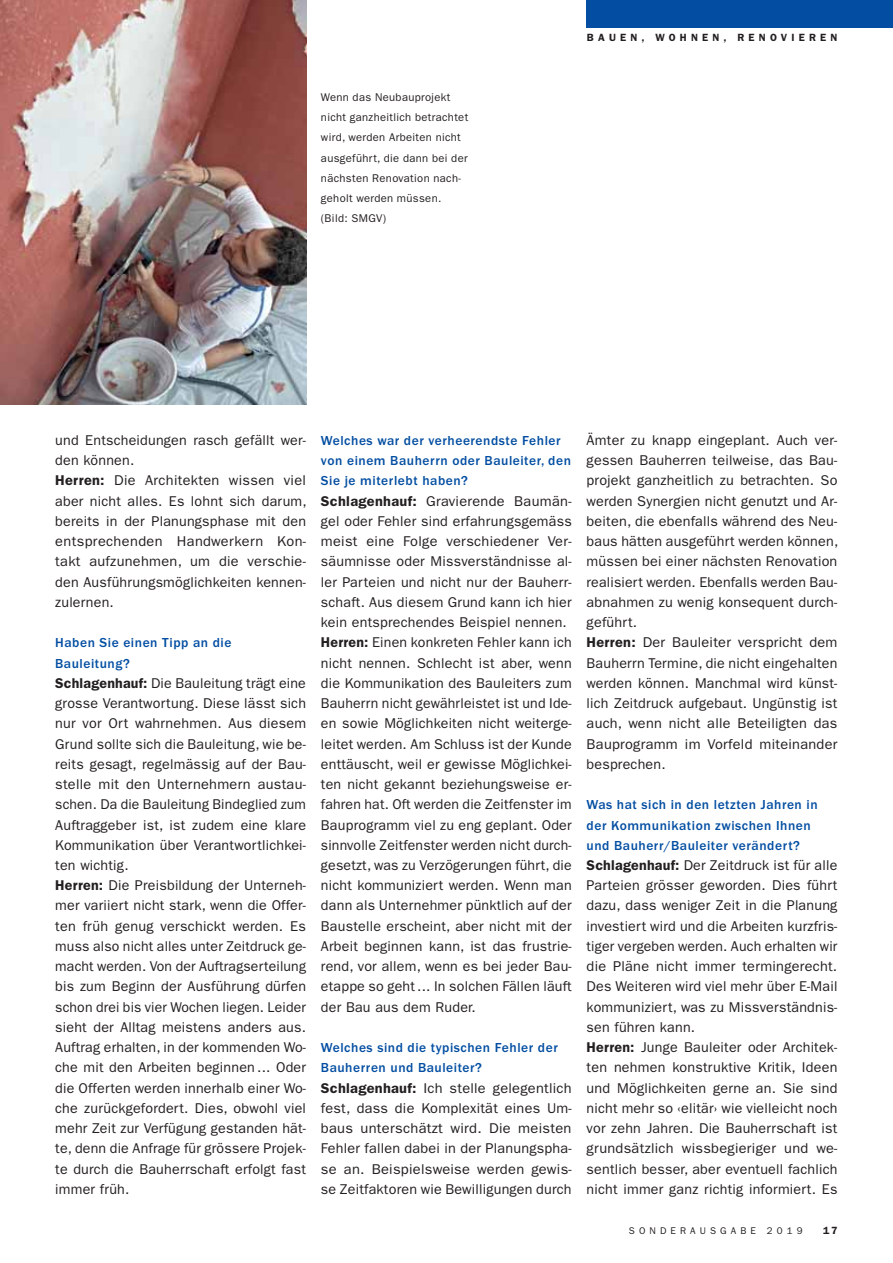
<style>
.page{position:relative;width:893px;height:1263px;background:#fff}
.page>*{position:absolute;margin:0;border:0;box-sizing:border-box;transform-origin:0 0}
.t1{font:14.25px/20.2px "ITC Franklin Gothic Std";letter-spacing:.015em;color:#231f20}
.t2{font:500 13.5px/20.2px "ITC Franklin Gothic Std";letter-spacing:.04em;color:#034ea2}
.t3{font:11.25px/20.2px "ITC Franklin Gothic Std";letter-spacing:.03em;color:#231f20}
.t4{font:600 10.5px "ITC Franklin Gothic Std";letter-spacing:.4em;color:#231f20}
.t5{font:9.75px "ITC Franklin Gothic Std";letter-spacing:.42em;color:#231f20}
.s1{font-weight:600}
</style>
<div class="page">
<div style="left:587px;top:0;width:306px;height:28px;background:#034ea2"></div>
<img style="left:0;top:0;width:306px;height:404px">
<p class="t3" style="left:321px;top:88px;width:149px">Wenn das Neubauprojekt nicht ganzheitlich betrachtet wird, werden Arbeiten nicht ausgeführt, die dann bei der nächsten Renovation nach&shy;geholt werden müssen. (Bild: SMGV)</p>
<p class="t4" style="left:587px;top:34px;width:252px">BAUEN, WOHNEN, RENOVIEREN</p>
<p class="t1" style="left:55px;top:431px;width:253px">und Entscheidungen rasch gefällt wer&shy;den können.<br><span class="s1">Herren:</span> Die Architekten wissen viel aber nicht alles. Es lohnt sich darum, bereits in der Planungsphase mit den ent sprechenden Handwerkern Kon&shy;takt auf zunehmen, um die verschie&shy;den Aus führungsmöglichkeiten kennen&shy;zulernen.</p>
<p class="t2" style="left:55px;top:633px;width:178px">Haben Sie einen Tipp an die<br>Bauleitung?</p>
<p class="t1" style="left:55px;top:674px;width:252px"><span class="s1">Schlagenhauf:</span> Die Bauleitung trägt eine grosse Verantwortung. Diese lässt sich nur vor Ort wahrnehmen. Aus diesem Grund sollte sich die Bauleitung, wie be&shy;reits gesagt, regelmässig auf der Bau&shy;stelle mit den Unternehmern austau&shy;schen. Da die Bauleitung Bindeglied zum Auftraggeber ist, ist zudem eine klare Kommunikation über Verantwortlichkei&shy;ten wichtig.<br><span class="s1">Herren:</span> Die Preisbildung der Unterneh&shy;mer variiert nicht stark, wenn die Offer&shy;ten früh genug verschickt werden. Es muss also nicht alles unter Zeitdruck ge&shy;macht werden. Von der Auftragserteilung bis zum Beginn der Ausführung dürfen schon drei bis vier Wochen liegen. Leider sieht der Alltag meistens anders aus.<br>Auftrag erhalten, in der kommenden Wo&shy;che mit den Arbeiten beginnen ... Oder die Offerten werden innerhalb einer Wo&shy;che zurückgefordert. Dies, obwohl viel mehr Zeit zur Verfügung gestanden hät&shy;te, denn die Anfrage für grössere Projek&shy;te durch die Bauherrschaft erfolgt fast immer früh.</p>
<p class="t2" style="left:321px;top:431px;width:252px">Welches war der verheerendste Fehler von einem Bauherrn oder Bauleiter, den<br>Sie je miterlebt haben?</p>
<p class="t1" style="left:321px;top:492px;width:252px"><span class="s1">Schlagenhauf:</span> Gravierende Baumän&shy;gel oder Fehler sind erfahrungsgemäss meist eine Folge verschiedener Ver&shy;säumnisse oder Missverständnisse al&shy;ler Parteien und nicht nur der Bauherr&shy;schaft. Aus diesem Grund kann ich hier kein entsprechendes Beispiel nennen.<br><span class="s1">Herren:</span> Einen konkreten Fehler kann ich nicht nennen. Schlecht ist aber, wenn die Kommunikation des Bauleiters zum Bauherrn nicht gewährleistet ist und Ide&shy;en sowie Möglichkeiten nicht weiterge&shy;leitet werden. Am Schluss ist der Kunde enttäuscht, weil er gewisse Möglichkei&shy;ten nicht gekannt beziehungsweise er&shy;fahren hat. Oft werden die Zeitfenster im Bauprogramm viel zu eng geplant. Oder sinnvolle Zeitfenster werden nicht durch&shy;gesetzt, was zu Verzögerungen führt, die nicht kommuniziert werden. Wenn man dann als Unternehmer pünktlich auf der Baustelle erscheint, aber nicht mit der Arbeit beginnen kann, ist das frustrie&shy;rend, vor allem, wenn es bei jeder Bau&shy;etappe so geht ... In solchen Fällen läuft der Bau aus dem Ruder.</p>
<p class="t2" style="left:321px;top:1038px;width:238px">Welches sind die typischen Fehler der<br>Bauherren und Bauleiter?</p>
<p class="t1" style="left:321px;top:1079px;width:252px;text-align:justify"><span class="s1">Schlagenhauf:</span> Ich stelle gelegentlich fest, dass die Komplexität eines Um&shy;baus unterschätzt wird. Die meisten Fehler fallen dabei in der Planungspha&shy;se an. Beispielsweise werden gewis&shy;se Zeitfaktoren wie Bewilligungen durch</p>
<p class="t1" style="left:587px;top:431px;width:253px">Ämter zu knapp eingeplant. Auch ver&shy;gessen Bauherren teilweise, das Bau&shy;projekt ganzheitlich zu betrachten. So werden Synergien nicht genutzt und Ar&shy;beiten, die ebenfalls während des Neu&shy;baus hätten ausgeführt werden können, müssen bei einer nächsten Renovation realisiert werden. Ebenfalls werden Bau&shy;abnahmen zu wenig konsequent durch&shy;geführt.<br><span class="s1">Herren:</span> Der Bauleiter verspricht dem Bauherrn Termine, die nicht eingehalten werden können. Manchmal wird künst&shy;lich Zeitdruck aufgebaut. Ungünstig ist auch, wenn nicht alle Beteiligten das Bauprogramm im Vorfeld miteinander besprechen.</p>
<p class="t2" style="left:587px;top:795px;width:233px">Was hat sich in den letzten Jahren in der Kommunikation zwischen Ihnen und Bauherr/Bauleiter verändert?</p>
<p class="t1" style="left:587px;top:856px;width:252px"><span class="s1">Schlagenhauf:</span> Der Zeitdruck ist für alle Parteien grösser geworden. Dies führt dazu, dass weniger Zeit in die Planung investiert wird und die Arbeiten kurzfris&shy;tiger vergeben werden. Auch erhalten wir die Pläne nicht immer termingerecht.<br>Des Weiteren wird viel mehr über E-Mail kommuniziert, was zu Missverständnis&shy;sen führen kann.<br><span class="s1">Herren:</span> Junge Bauleiter oder Architek&shy;ten nehmen konstruktive Kritik, Ideen und Möglichkeiten gerne an. Sie sind nicht mehr so ‹elitär› wie vielleicht noch vor zehn Jahren. Die Bauherrschaft ist grundsätzlich wissbegieriger und we&shy;sentlich besser, aber eventuell fachlich nicht immer ganz richtig informiert. Es</p>
<p class="t5" style="left:629px;top:1227px;width:175px">SONDERAUSGABE 2019</p>
<p class="t4" style="left:823px;top:1227px;width:16px">17</p>
</div>
